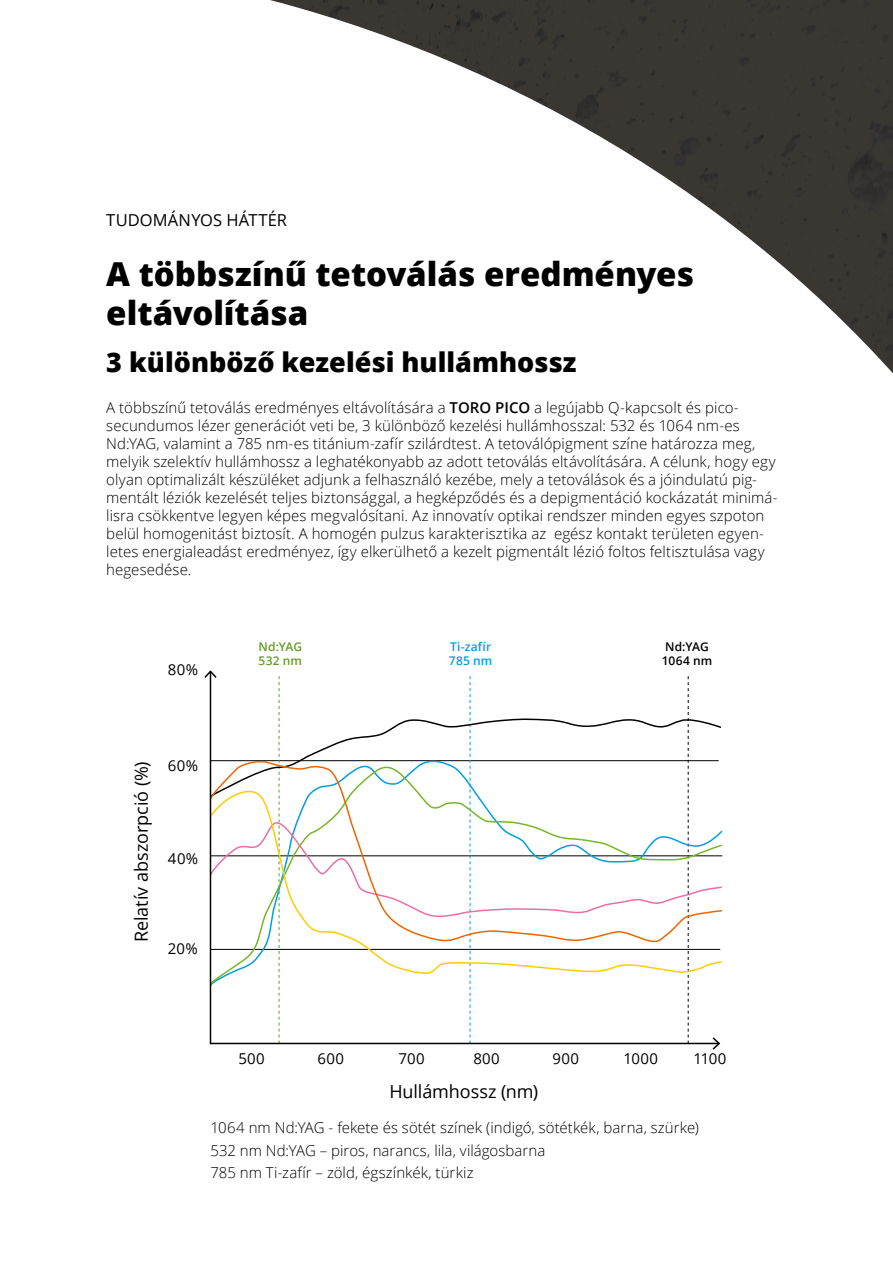
<style>
.page{position:relative;width:893px;height:1263px;background:#fff}
.page>*{position:absolute;margin:0;border:0;box-sizing:border-box;transform-origin:0 0}
.t1{font:800 33px/39.6px "Open Sans";color:#000}
.t2{font:800 27px "Open Sans";color:#000}
.t3{font:18px "Open Sans";letter-spacing:-.005em;color:#000}
.t4{font:16.5px "Open Sans";letter-spacing:.01em;color:#000}
.t5{font:300 15px/18px "Open Sans";letter-spacing:.005em;color:#000}
.t6{font:15px "Open Sans";letter-spacing:.025em;color:#000}
.t7{font:600 12px/14.4px "Open Sans";letter-spacing:.02em;color:#009ee3}
.t8{font:600 12px/14.4px "Open Sans";letter-spacing:.015em;color:#000}
.t9{font:600 12px/14.4px "Open Sans";letter-spacing:.015em;color:#639d21}
.s1{font-weight:600}
</style>
<div class="page">
<img style="left:270px;top:0;width:623px;height:374px">
<svg style="left:204px;top:670px;width:518px;height:380px"></svg>
<p class="t4" style="left:106px;top:209px;width:182px">TUDOMÁNYOS HÁTTÉR</p>
<h1 class="t1" style="left:106px;top:252px;width:589px">A többszínű tetoválás eredményes eltávolítása</h1>
<h2 class="t2" style="left:106px;top:341px;width:472px">3 különböző kezelési hullámhossz</h2>
<p class="t5" style="left:106px;top:398px;width:673px">A többszínű tetoválás eredményes eltávolítására a <span class="s1">TORO PICO</span> a legújabb Q-kapcsolt és pico&shy;secundumos lézer generációt veti be, 3 különböző kezelési hullámhosszal: 532 és 1064 nm-es Nd:YAG, valamint a 785 nm-es titánium-zafír szilárdtest. A tetoválópigment színe határozza meg, melyik szelektív hullámhossz a leghatékonyabb az adott tetoválás eltávolítására. A célunk, hogy egy olyan optimalizált készüléket adjunk a felhasználó kezébe, mely a tetoválások és a jóindulatú pig&shy;mentált léziók kezelését teljes biztonsággal, a hegképződés és a depigmentáció kockázatát minimá&shy;lisra csökkentve legyen képes megvalósítani. Az innovatív optikai rendszer minden egyes szpoton belül homogenitást biztosít. A homogén pulzus karakterisztika az egész kontakt területen egyen&shy;letes energialeadást eredményez, így elkerülhető a kezelt pigmentált lézió foltos feltisztulása vagy hegesedése.</p>
<p class="t6" style="left:168px;top:660px;width:32px">80%</p>
<p class="t3" style="left:129px;top:942px;width:182px;rotate:-90deg">Relatív abszorpció (%)</p>
<p class="t6" style="left:168px;top:755px;width:32px">60%</p>
<p class="t6" style="left:168px;top:848px;width:32px">40%</p>
<p class="t6" style="left:168px;top:938px;width:31px">20%</p>
<p class="t9" style="left:258px;top:639px;width:45px">Nd:YAG<br>532 nm</p>
<p class="t7" style="left:449px;top:639px;width:45px">Ti-zafír<br>785 nm</p>
<p class="t8" style="left:662px;top:639px;width:52px">Nd:YAG<br>1064 nm</p>
<p class="t6" style="left:238px;top:1048px;width:28px">500</p>
<p class="t6" style="left:318px;top:1048px;width:28px">600</p>
<p class="t6" style="left:399px;top:1048px;width:28px">700</p>
<p class="t6" style="left:473px;top:1048px;width:28px">800</p>
<p class="t6" style="left:552px;top:1048px;width:28px">900</p>
<p class="t6" style="left:623px;top:1048px;width:36px">1000</p>
<p class="t6" style="left:693px;top:1048px;width:34px">1100</p>
<p class="t3" style="left:389px;top:1079px;width:150px">Hullámhossz (nm)</p>
<p class="t5" style="left:210px;top:1116px;width:490px;line-height:22.2px">1064 nm Nd:YAG - fekete és sötét színek (indigó, sötétkék, barna, szürke)<br>532 nm Nd:YAG – piros, narancs, lila, világosbarna<br>785 nm Ti-zafír – zöld, égszínkék, türkiz</p>
</div>
